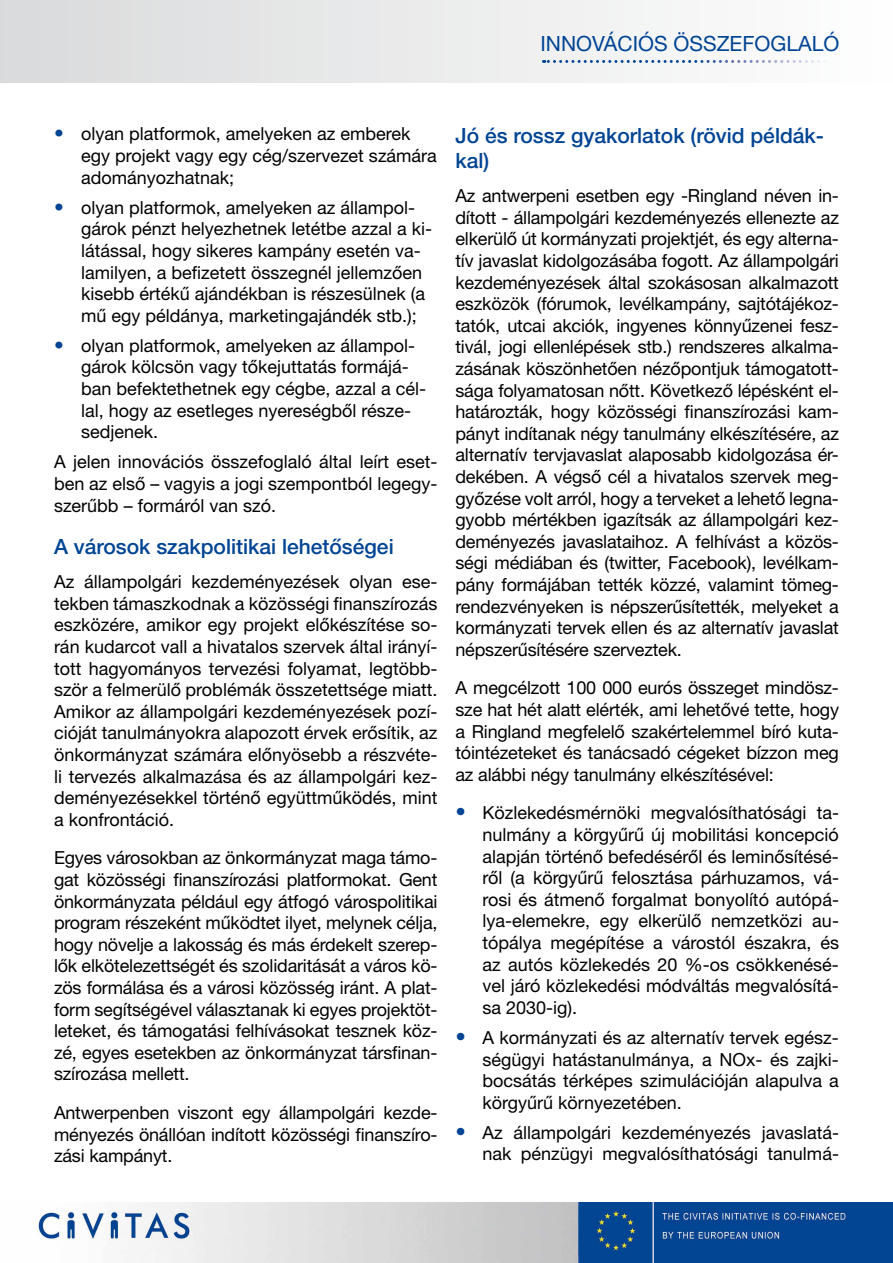
<style>
.page{position:relative;width:893px;height:1263px;background:#fff}
.page>*{position:absolute;margin:0;border:0;box-sizing:border-box;transform-origin:0 0}
.t1{font:500 21px/25.2px "Helvetica Neue LT Pro";color:#004494}
.t2{font:21px "Helvetica Neue LT Pro";color:#004494}
.t3{font:18px/21.6px "Helvetica Neue LT Pro";color:#000;text-align:justify}
.s1{font-size:19.5px;color:#004494}
.s2{font-size:21px;color:#004494}
</style>
<div class="page">
<img style="left:37px;top:1203px;width:856px;height:60px">
<div style="left:0;top:0;width:893px;height:82px;background:linear-gradient(to right,#d9dadb,#fefefe)"></div>
<svg style="left:543px;top:60px;width:288px;height:3px"></svg>
<p class="t2" style="left:540px;top:31px;width:300px">Innováci ós összefoglaló</p>
<p class="t3" style="left:81px;top:123px;width:357px;text-align:left;text-indent:-27px"><span class="s1">•</span> olyan platformok, amelyeken az emberek egy projekt vagy egy cég/szervezet számára adományozhatnak;</p>
<p class="t3" style="left:81px;top:196px;width:352px;text-align:left;text-indent:-27px"><span class="s1">•</span> olyan platformok, amelyeken az állampol&shy;gárok pénzt helyezhetnek letétbe azzal a ki&shy;látással, hogy sikeres kampány esetén va&shy;lamilyen, a befizetett összegnél jellemzően kisebb értékű ajándékban is részesülnek (a mű egy példánya, marketingajándék stb.);</p>
<p class="t3" style="left:81px;top:334px;width:347px;text-align:left;text-indent:-27px"><span class="s1">•</span> olyan platformok, amelyeken az állampol&shy;gárok kölcsön vagy tőkejuttatás formájá&shy;ban befektethetnek egy cégbe, azzal a cél&shy;lal, hogy az esetleges nyereségből része&shy;sedjenek.</p>
<p class="t3" style="left:54px;top:451px;width:385px">A jelen innovációs összefoglaló által leírt eset&shy;ben az első – vagyis a jogi szempontból legegy&shy;szerűbb – formáról van szó.</p>
<p class="t1" style="left:54px;top:533px;width:341px">A városok szakpolitikai lehetőségei</p>
<p class="t3" style="left:54px;top:571px;width:385px">Az állampolgári kezdeményezések olyan ese&shy;tekben támaszkodnak a közösségi finanszírozás eszközére, amikor egy projekt előkészítése so&shy;rán kudarcot vall a hivatalos szervek által irányí&shy;tott hagyományos tervezési folyamat, legtöbb&shy;ször a felmerülő problémák összetettsége miatt.<br>Amikor az állampolgári kezdeményezések pozí&shy;cióját tanulmányokra alapozott érvek erősítik, az önkormányzat számára előnyösebb a részvéte&shy;li tervezés alkalmazása és az állampolgári kez&shy;deményezésekkel történő együttműködés, mint a konfrontáció.</p>
<p class="t3" style="left:54px;top:847px;width:385px">Egyes városokban az önkormányzat maga támo&shy;gat közösségi finanszírozási platformokat. Gent önkormányzata például egy átfogó várospolitikai program részeként működtet ilyet, melynek célja, hogy növelje a lakosság és más érdekelt szerep&shy;lők elkötelezettségét és szolidaritását a város kö&shy;zös formálása és a városi közösség iránt. A plat&shy;form segítségével választanak ki egyes projektöt&shy;leteket, és támogatási felhívásokat tesznek köz&shy;zé, egyes esetekben az önkormányzat társfinan&shy;szírozása mellett.</p>
<p class="t3" style="left:54px;top:1101px;width:385px">Antwerpenben viszont egy állampolgári kezde&shy;ményezés önállóan indított közösségi finanszíro&shy;zási kampányt.</p>
<p class="t1" style="left:455px;top:122px;width:370px">Jó és rossz gyakorlatok (rövid példák&shy;kal)</p>
<p class="t3" style="left:455px;top:185px;width:385px">Az antwerpeni esetben egy -Ringland néven in&shy;dított - állampolgári kezdeményezés ellenezte az elkerülő út kormányzati projektjét, és egy alterna&shy;tív javaslat kidolgozásába fogott. Az állampolgári kezdeményezések által szokásosan alkalmazott eszközök (fórumok, levélkampány, sajtótájékoz&shy;tatók, utcai akciók, ingyenes könnyűzenei fesz&shy;tivál, jogi ellenlépések stb.) rendszeres alkalma&shy;zásának köszönhetően nézőpontjuk támogatott&shy;sága folyamatosan nőtt. Következő lépésként el&shy;határozták, hogy közösségi finanszírozási kam&shy;pányt indítanak négy tanulmány elkészítésére, az alternatív tervjavaslat alaposabb kidolgozása ér&shy;dekében. A végső cél a hivatalos szervek meg&shy;győzése volt arról, hogy a terveket a lehető legna&shy;gyobb mértékben igazítsák az állampolgári kez&shy;deményezés javaslataihoz. A felhívást a közös&shy;ségi médiában és (twitter, Facebook), levélkam&shy;pány formájában tették közzé, valamint tömeg&shy;rendezvényeken is népszerűsítették, melyeket a kormányzati tervek ellen és az alternatív javaslat népszerűsítésére szerveztek.</p>
<p class="t3" style="left:455px;top:677px;width:385px">A megcélzott 100 000 eurós összeget mindös - sze hat hét alatt elérték, ami lehetővé tette, hogy a Ringland megfelelő szakértelemmel bíró kuta&shy;tóintézeteket és tanácsadó cégeket bízzon meg az alábbi négy tanulmány elkészítésével:</p>
<p class="t3" style="left:482px;top:802px;width:358px;text-indent:-27px"><span class="s2">•</span> Közlekedésmérnöki megvalósíthatósági ta&shy;nulmány a körgyűrű új mobilitási koncepció alapján történő befedéséről és leminősítésé&shy;ről (a körgyűrű felosztása párhuzamos, vá&shy;rosi és átmenő forgalmat bonyolító autópá&shy;lya-elemekre, egy elkerülő nemzetközi au&shy;tópálya megépítése a várostól északra, és az autós közlekedés 20 %-os csökkenésé&shy;vel járó közlekedési módváltás megvalósítá&shy;sa 2030-ig).</p>
<p class="t3" style="left:482px;top:1026px;width:358px;text-indent:-27px"><span class="s2">•</span> A kormányzati és az alternatív tervek egész&shy;ségügyi hatástanulmánya, a NOx- és zajki&shy;bocsátás térképes szimulációján alapulva a körgyűrű környezetében.</p>
<p class="t3" style="left:455px;top:1121px;width:385px;text-align:right"><span class="s2">•</span> Az állampolgári kezdeményezés javaslatá&shy;nak pénzügyi megvalósíthatósági tanulmá-</p>
</div>
